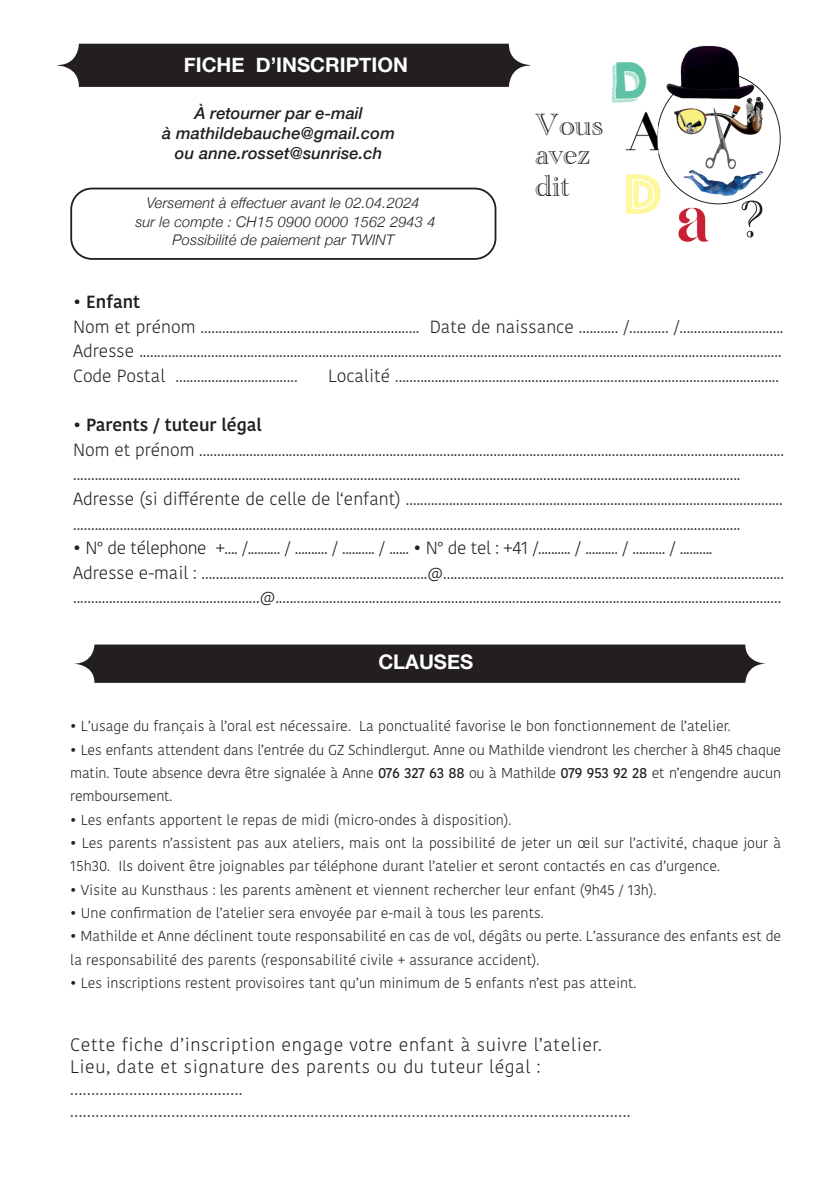
<style>
.page{position:relative;width:840px;height:1191px;background:#fff}
.page>*{position:absolute;margin:0;border:0;box-sizing:border-box;transform-origin:0 0}
.t1{font:59.2px "Phosphate Inline";color:#fff79c}
.t2{font:53.8px "Academy Engraved Let Plain";color:#231f20}
.t3{font:45.2px "KGHAPPY";color:#5fc2a6}
.t4{font:31.6px/30.2px "Academy Engraved Let Plain";color:#231f20}
.t5{font:700 20.2px "Helvetica Neue";color:#fff}
.t6{font:300 18px/22px "Kohinoor Devanagari";letter-spacing:.03em;color:#231f20}
.t7{font:300 17.6px/24.6px "Kohinoor Devanagari";color:#231f20;text-align:justify}
.t8{font:300 17.6px/24.6px "Kohinoor Devanagari";letter-spacing:-.02em;color:#231f20}
.t9{font:600 17.6px "Kohinoor Devanagari";color:#231f20}
.t10{font:italic 500 16.4px/20.2px "Helvetica Neue";letter-spacing:.01em;color:#231f20;text-align:center}
.t11{font:italic 300 14.6px/18.2px "Helvetica Neue";letter-spacing:.01em;color:#231f20;text-align:center}
.t12{font:300 14.4px/23.4px "Kohinoor Devanagari";color:#231f20}
.s1{font-weight:500}
</style>
<div class="page">
<div style="left:58px;top:44px;width:472px;height:43px;background:#231f20;border-radius:21px"></div>
<svg style="left:74px;top:644px;width:692px;height:39px;background:#312d2e"></svg>
<div style="left:70px;top:188px;width:426px;height:72px;border:2px solid #231f20;border-radius:21px"></div>
<img style="left:680px;top:45px;width:59px;height:27px">
<img style="left:678px;top:207px;width:31px;height:35px">
<svg style="left:658px;top:72px;width:122px;height:133px"></svg>
<img style="left:625px;top:112px;width:33px;height:39px">
<p class="t5" style="left:184px;top:49px;width:225px">FICHE D’INSCRIPTION</p>
<p class="t10" style="left:162px;top:102px;width:234px">À retourner par e-mail<br>à mathildebauche@gmail.com ou anne.rosset@sunrise.ch</p>
<p class="t11" style="left:135px;top:193px;width:301px">Versement à effectuer avant le 02.04.2024<br>sur le compte : CH15 0900 0000 1562 2943 4<br>Possibilité de paiement par TWINT</p>
<h3 class="t4" style="left:535px;top:107px;width:69px">Vous avez dit</h3>
<h3 class="t3" style="left:610px;top:45px;width:39px">D</h3>
<h1 class="t1" style="left:623px;top:152px;width:39px">D</h1>
<h2 class="t2" style="left:738px;top:179px;width:27px">?</h2>
<p class="t9" style="left:73px;top:292px;width:68px">• Enfant</p>
<p class="t7" style="left:73px;top:314px;width:711px">Nom et prénom ............................................................. Date de naissance ........... /........... /.............................<br>Adresse ...................................................................................................................................................................................<br>Code Postal ..................................</p>
<p class="t7" style="left:328px;top:364px;width:452px">Localité ...........................................................................................................</p>
<p class="t9" style="left:73px;top:415px;width:190px">• Parents / tuteur légal</p>
<p class="t7" style="left:73px;top:437px;width:712px;text-align:left">Nom et prénom ................................................................................................................................................................... ..........................................................................................................................................................................................<br>Adresse (si différente de celle de l‘enfant) ......................................................................................................... ..........................................................................................................................................................................................</p>
<p class="t8" style="left:73px;top:536px;width:712px">• N° de télephone +.... /.......... / .......... / .......... / ...... • N° de tel : +41 /.......... / .......... / .......... / ..........<br>Adresse e-mail : ...............................................................@............................................................................................... ....................................................@.............................................................................................................................................</p>
<p class="t5" style="left:378px;top:646px;width:96px">CLAUSES</p>
<p class="t12" style="left:70px;top:715px;width:661px">• L’usage du français à l’oral est nécessaire. La ponctualité favorise le bon fonctionnement de l’atelier.</p>
<p class="t12" style="left:70px;top:738px;width:712px;text-align:justify">• Les enfants attendent dans l’entrée du GZ Schindlergut. Anne ou Mathilde viendront les chercher à 8h45 chaque matin. Toute absence devra être signalée à Anne <span class="s1">076 327 63 88</span> ou à Mathilde <span class="s1">079 953 92 28</span> et n’engendre aucun remboursement.</p>
<p class="t12" style="left:70px;top:808px;width:442px">• Les enfants apportent le repas de midi (micro-ondes à disposition).</p>
<p class="t12" style="left:70px;top:831px;width:712px">• Les parents n’assistent pas aux ateliers, mais ont la possibilité de jeter un œil sur l’activité, chaque jour à<br>15h30. Ils doivent être joignables par téléphone durant l’atelier et seront contactés en cas d’urgence.</p>
<p class="t12" style="left:70px;top:878px;width:587px">• Visite au Kunsthaus : les parents amènent et viennent rechercher leur enfant (9h45 / 13h).</p>
<p class="t12" style="left:70px;top:901px;width:474px">• Une confirmation de l’atelier sera envoyée par e-mail à tous les parents.</p>
<p class="t12" style="left:70px;top:924px;width:712px">• Mathilde et Anne déclinent toute responsabilité en cas de vol, dégâts ou perte. L’assurance des enfants est de la responsabilité des parents (responsabilité civile + assurance accident).</p>
<p class="t12" style="left:70px;top:971px;width:567px">• Les inscriptions restent provisoires tant qu’un minimum de 5 enfants n’est pas atteint.</p>
<p class="t6" style="left:70px;top:1033px;width:561px">Cette fiche d’inscription engage votre enfant à suivre l’atelier.<br>Lieu, date et signature des parents ou du tuteur légal : ......................................... .....................................................................................................................................</p>
</div>
